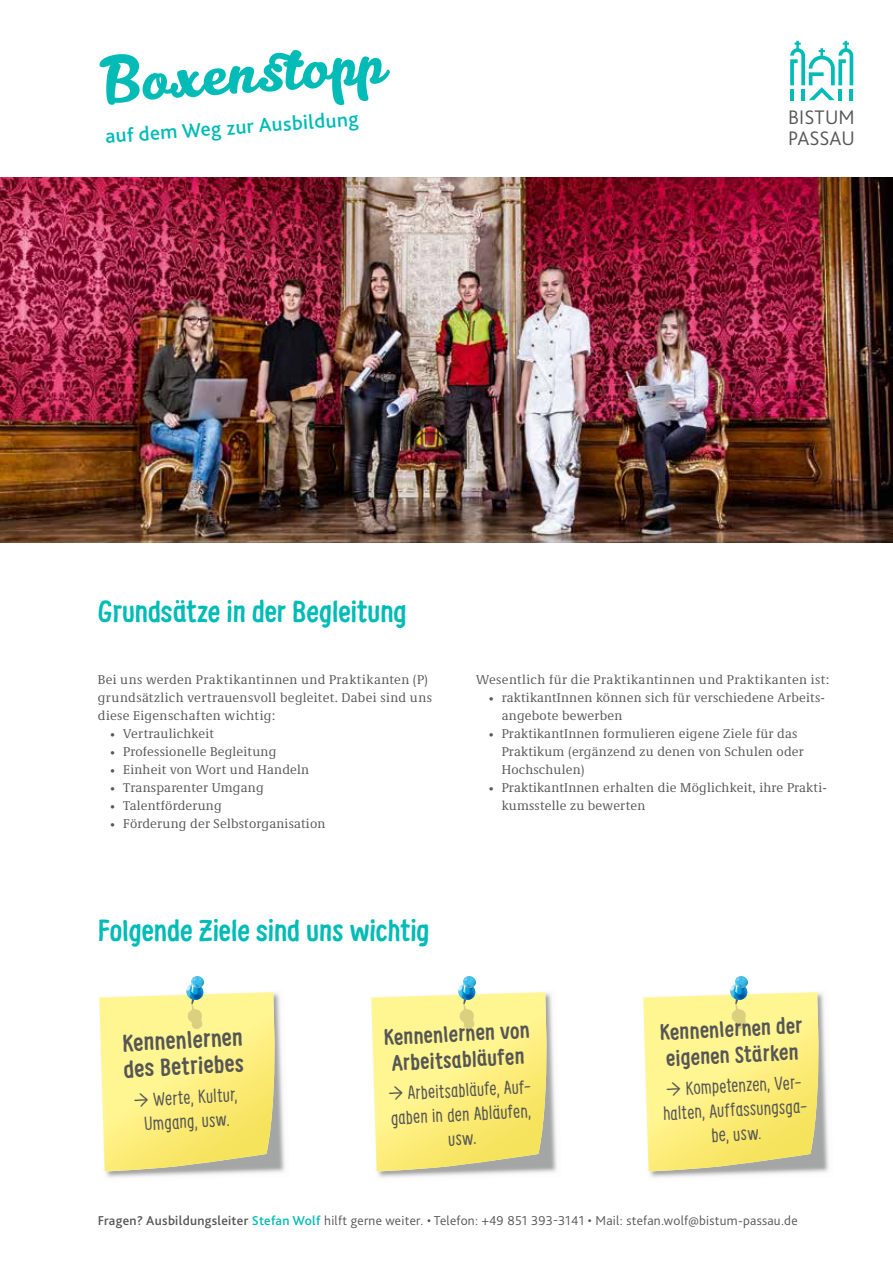
<style>
.page{position:relative;width:893px;height:1263px;background:#fff}
.page>*{position:absolute;margin:0;border:0;box-sizing:border-box;transform-origin:0 0}
.t1{font:62.1px "Kitten";color:#00bbb6}
.t2{font:700 30px "Supernettcn";letter-spacing:-.005em;color:#00bbb6}
.t3{font:700 24.15px/26.1px "Supernettcn";color:#565655}
.t4{font:700 22.35px/26.1px "Supernettcn";color:#565655;text-align:center}
.t5{font:500 20.7px "Bliss Pro";color:#00bbb6}
.t6{font:300 20.55px/20.4px "Bliss Pro";letter-spacing:.005em;color:#565655}
.t7{font:18.6px/24.2px "Supernettcn";color:#565655;text-align:center}
.t8{font:300 13.5px "Bliss Pro";letter-spacing:.02em;color:#565655}
.t9{font:13.05px/18px "Demos Next Pro";letter-spacing:.015em;color:#565655}
.t10{font:13.05px "Demos Next Pro";letter-spacing:.04em;color:#565655}
.s1{font-weight:500}
.s2{font-weight:500;color:#00bbb6}
</style>
<div class="page">
<svg style="left:790px;top:41px;width:63px;height:59px"></svg>
<img style="left:0;top:177px;width:893px;height:366px">
<img style="left:104px;top:993px;width:181px;height:185px">
<svg style="left:99px;top:976px;width:176px;height:195px;background:#f8ee93"></svg>
<img style="left:376px;top:993px;width:181px;height:185px">
<svg style="left:371px;top:976px;width:176px;height:195px;background:#f8ee93"></svg>
<img style="left:648px;top:993px;width:181px;height:185px">
<svg style="left:643px;top:976px;width:176px;height:195px;background:#f8ee93"></svg>
<h1 class="t1" style="left:99px;top:45px;width:295px;rotate:-4deg">Boxenstopp</h1>
<h3 class="t5" style="left:104px;top:123px;width:255px;rotate:-4deg">auf dem Weg zur Ausbildung</h3>
<h3 class="t6" style="left:788px;top:107px;width:68px">BISTUM<br>PASSAU</h3>
<h2 class="t2" style="left:98px;top:591px;width:310px">Grundsätze in der Begleitung</h2>
<p class="t9" style="left:98px;top:670px;width:336px">Bei uns werden Praktikantinnen und Praktikanten (P) grundsätzlich vertrauensvoll begleitet. Dabei sind uns diese Eigenschaften wichtig:</p>
<p class="t9" style="left:111px;top:724px;width:105px">• Vertraulichkeit</p>
<p class="t9" style="left:111px;top:742px;width:167px">• Professionelle Begleitung</p>
<p class="t9" style="left:111px;top:760px;width:200px">• Einheit von Wort und Handeln</p>
<p class="t9" style="left:111px;top:778px;width:155px">• Transparenter Umgang</p>
<p class="t9" style="left:111px;top:796px;width:113px">• Talentförderung</p>
<p class="t9" style="left:111px;top:814px;width:216px">• Förderung der Selbstorganisation</p>
<h2 class="t2" style="left:98px;top:910px;width:333px">Folgende Ziele sind uns wichtig</h2>
<p class="t10" style="left:476px;top:671px;width:355px">Wesentlich für die Praktikantinnen und Praktikanten ist:</p>
<p class="t9" style="left:502px;top:688px;width:324px;text-indent:-13px">• raktikantInnen können sich für verschiedene Arbeits&shy;angebote bewerben</p>
<p class="t9" style="left:502px;top:724px;width:304px;text-indent:-13px">• PraktikantInnen formulieren eigene Ziele für das<br>Praktikum (ergänzend zu denen von Schulen oder<br>Hochschulen)</p>
<p class="t9" style="left:502px;top:778px;width:326px;text-indent:-13px">• PraktikantInnen erhalten die Möglichkeit, ihre Prakti&shy;kumsstelle zu bewerten</p>
<h3 class="t3" style="left:122px;top:1029px;width:122px;rotate:-3deg">Kennenlernen des Betriebes</h3>
<h3 class="t7" style="left:133px;top:1087px;width:105px;rotate:-3deg">→ Werte, Kultur,<br>Umgang, usw.</h3>
<h3 class="t4" style="left:383px;top:1024px;width:148px;rotate:-3deg">Kennenlernen von<br>Arbeitsabläufen</h3>
<h3 class="t7" style="left:388px;top:1081px;width:146px;rotate:-3deg">→ Arbeitsabläufe, Auf&shy;gaben in den Abläufen, usw.</h3>
<h3 class="t4" style="left:659px;top:1019px;width:144px;text-align:left;rotate:-3deg">Kennenlernen der eigenen Stärken</h3>
<h3 class="t7" style="left:661px;top:1077px;width:148px;rotate:-3deg">→ Kompetenzen, Ver&shy;halten, Auffassungsga&shy;be, usw.</h3>
<p class="t8" style="left:98px;top:1212px;width:701px"><span class="s1">Fragen? Ausbildungsleiter</span> <span class="s2">Stefan Wolf</span> hilft gerne weiter. • Telefon: +49 851 393-3141 • Mail: stefan.wolf@bistum-passau.de</p>
</div>
